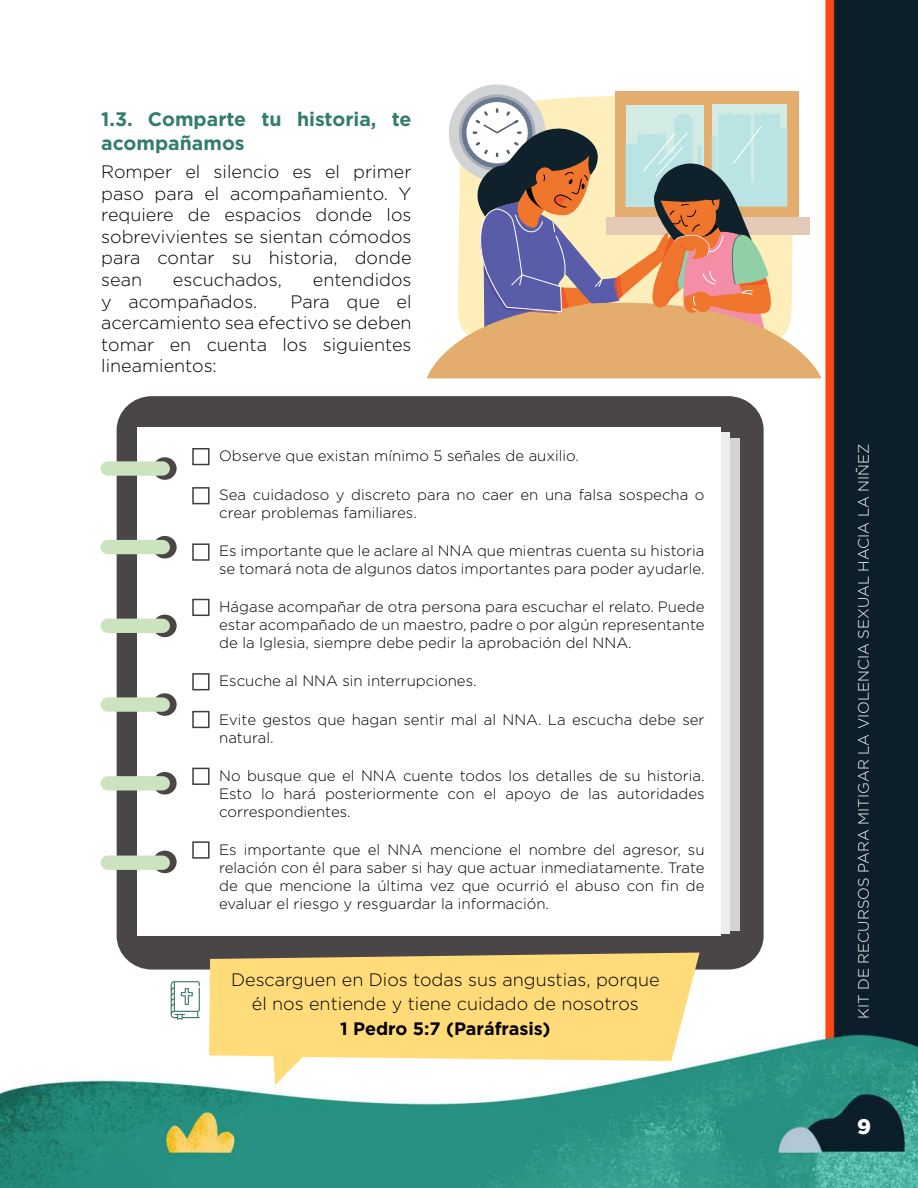
<style>
.page{position:relative;width:918px;height:1188px;background:#fff}
.page>*{position:absolute;margin:0;border:0;box-sizing:border-box;transform-origin:0 0}
.t1{font:900 21px "Gotham";color:#fff}
.t2{font:700 19.5px/23.4px "Gotham";color:#347c6f}
.t3{font:300 18px/21.6px "Gotham";color:#000;text-align:justify}
.t4{font:700 18px "Gotham";color:#000}
.t5{font:300 15px/18px "Gotham";color:#000}
.t6{font:300 15px "Gotham";color:#fff}
</style>
<div class="page">
<img style="left:0;top:0;width:918px;height:1188px">
<div style="left:117px;top:396px;width:647px;height:574px;background:#4a4547;border-radius:35px"></div>
<div style="left:720px;top:433px;width:10px;height:501px;background:#ededed"></div>
<div style="left:730px;top:438px;width:10px;height:492px;background:#d4d4d4"></div>
<div style="left:137px;top:427px;width:583px;height:509px;background:#fff"></div>
<div style="left:153px;top:457px;width:24px;height:23px;background:#4a4547;border-radius:50%"></div>
<svg style="left:153px;top:536px;width:24px;height:22px"></svg>
<div style="left:153px;top:615px;width:24px;height:22px;background:#4a4547;border-radius:50%"></div>
<div style="left:153px;top:693px;width:24px;height:23px;background:#4a4547;border-radius:50%"></div>
<svg style="left:153px;top:772px;width:24px;height:23px"></svg>
<div style="left:153px;top:851px;width:24px;height:22px;background:#4a4547;border-radius:50%"></div>
<div style="left:101px;top:461px;width:69px;height:15px;background:#cce3bf;border-radius:7px"></div>
<div style="left:101px;top:540px;width:69px;height:14px;background:#cce3bf;border-radius:7px"></div>
<div style="left:101px;top:619px;width:69px;height:14px;background:#cce3bf;border-radius:7px"></div>
<div style="left:101px;top:697px;width:69px;height:15px;background:#cce3bf;border-radius:7px"></div>
<div style="left:101px;top:776px;width:69px;height:14px;background:#cce3bf;border-radius:7px"></div>
<div style="left:101px;top:856px;width:69px;height:14px;background:#cce3bf;border-radius:7px"></div>
<svg style="left:458px;top:90px;width:336px;height:18px"></svg>
<div style="left:449px;top:84px;width:96px;height:97px;background:#d1d3d4;border-radius:50%"></div>
<div style="left:459px;top:94px;width:76px;height:77px;background:#a6adbc;border-radius:50%"></div>
<svg style="left:462px;top:97px;width:70px;height:71px"></svg>
<div style="left:466px;top:102px;width:62px;height:61px;background:#fff;border-radius:50%"></div>
<div style="left:616px;top:91px;width:183px;height:126px;background:#e4ad6e"></div>
<div style="left:713px;top:105px;width:74px;height:101px;background:#d2ebe4"></div>
<div style="left:626px;top:105px;width:77px;height:101px;background:#d2ebe4"></div>
<svg style="left:427px;top:108px;width:395px;height:270px"></svg>
<svg style="left:209px;top:953px;width:491px;height:132px;fill:#ffdb7a"></svg>
<svg style="left:171px;top:981px;width:29px;height:39px"></svg>
<svg style="left:192px;top:841px;width:18px;height:18px"></svg>
<svg style="left:192px;top:767px;width:18px;height:18px"></svg>
<svg style="left:192px;top:710px;width:18px;height:19px"></svg>
<svg style="left:192px;top:673px;width:18px;height:18px"></svg>
<svg style="left:192px;top:598px;width:18px;height:18px"></svg>
<svg style="left:192px;top:543px;width:18px;height:18px"></svg>
<svg style="left:192px;top:487px;width:18px;height:18px"></svg>
<svg style="left:192px;top:448px;width:18px;height:18px"></svg>
<h2 class="t2" style="left:101px;top:107px;width:312px">1.3. Comparte tu historia, te acompañamos</h2>
<p class="t3" style="left:101px;top:161px;width:312px">Romper el silencio es el primer paso para el acompañamiento. Y requiere de espacios donde los sobrevivientes se sientan cómodos para contar su historia, donde sean</p>
<p class="t3" style="left:173px;top:269px;width:110px">escuchados,</p>
<p class="t3" style="left:313px;top:269px;width:100px">entendidos</p>
<p class="t3" style="left:101px;top:290px;width:158px">y acompañados.</p>
<p class="t3" style="left:101px;top:290px;width:312px;text-indent:189px">Para que el acercamiento sea efectivo se deben tomar en cuenta los siguientes lineamientos:</p>
<p class="t5" style="left:219px;top:447px;width:361px">Observe que existan mínimo 5 señales de auxilio.</p>
<p class="t5" style="left:219px;top:485px;width:487px">Sea cuidadoso y discreto para no caer en una falsa sospecha o crear problemas familiares.</p>
<p class="t5" style="left:219px;top:541px;width:487px">Es importante que le aclare al NNA que mientras cuenta su historia se tomará nota de algunos datos importantes para poder ayudarle.</p>
<p class="t5" style="left:219px;top:598px;width:487px;text-align:justify">Hágase acompañar de otra persona para escuchar el relato. Puede estar acompañado de un maestro, padre o por algún representante de la Iglesia, siempre debe pedir la aprobación del NNA.</p>
<p class="t5" style="left:219px;top:672px;width:259px">Escuche al NNA sin interrupciones.</p>
<p class="t5" style="left:219px;top:710px;width:487px">Evite gestos que hagan sentir mal al NNA. La escucha debe ser natural.</p>
<p class="t5" style="left:219px;top:766px;width:487px;text-align:justify">No busque que el NNA cuente todos los detalles de su historia.<br>Esto lo hará posteriormente con el apoyo de las autoridades correspondientes.</p>
<p class="t5" style="left:219px;top:841px;width:487px;text-align:justify">Es importante que el NNA mencione el nombre del agresor, su relación con él para saber si hay que actuar inmediatamente. Trate de que mencione la última vez que ocurrió el abuso con fin de evaluar el riesgo y resguardar la información.</p>
<p class="t3" style="left:231px;top:967px;width:430px;line-height:24.8px;text-align:center">Descarguen en Dios todas sus angustias, porque él nos entiende y tiene cuidado de nosotros</p>
<p class="t4" style="left:340px;top:1018px;width:212px">1 Pedro 5:7 (Paráfrasis)</p>
<p class="t6" style="left:856px;top:1019px;width:577px;rotate:-90deg">KIT DE RECURSOS PARA MITIGAR LA VIOLENCIA SEXUAL HACIA LA NIÑEZ</p>
<h1 class="t1" style="left:857px;top:1115px;width:15px">9</h1>
</div>
